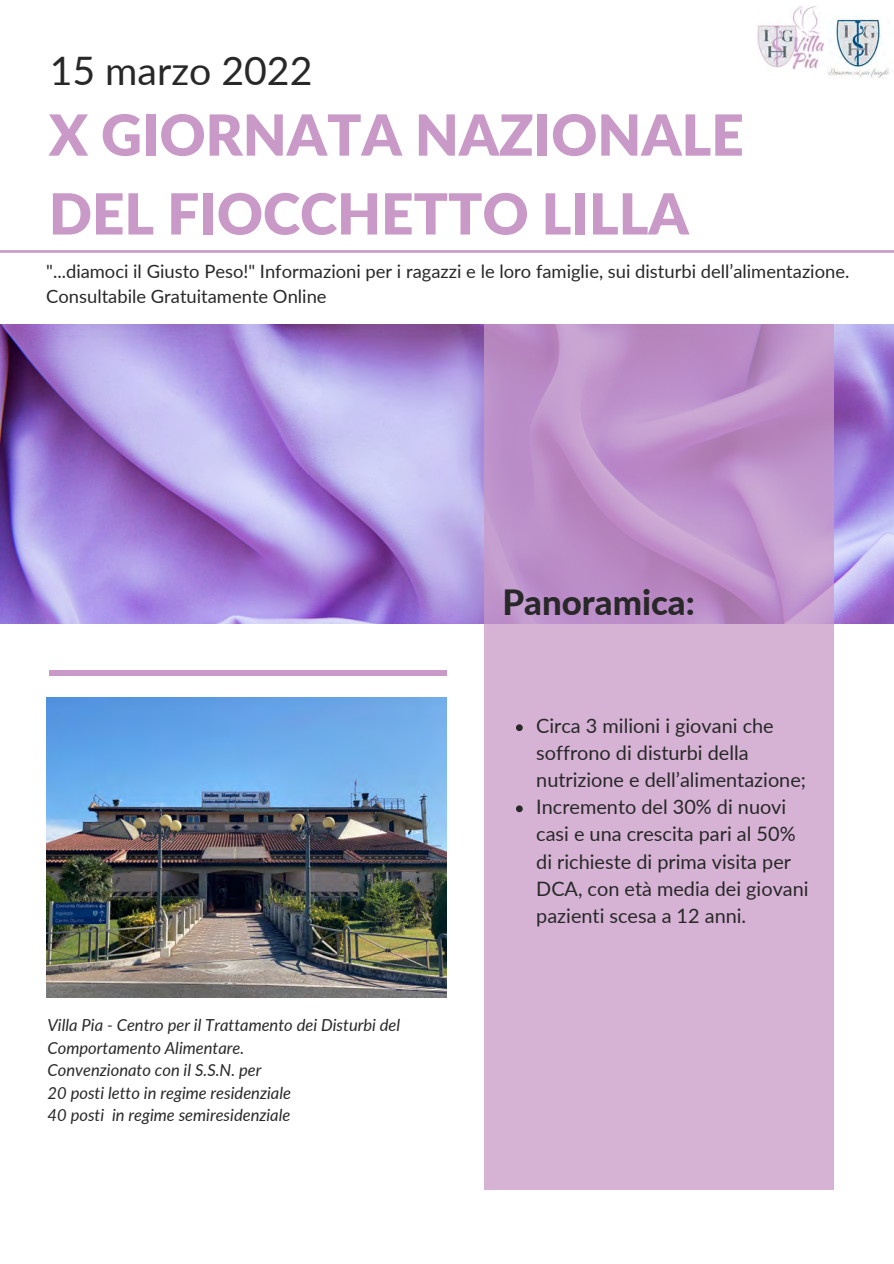
<style>
.page{position:relative;width:894px;height:1264px;background:#fff}
.page>*{position:absolute;margin:0;border:0;box-sizing:border-box;transform-origin:0 0}
.t1{font:900 56.55px/78.8px "Lato Latin";color:#c99ac7}
.t2{font:39.3px "Lato";color:#282828}
.t3{font:800 34.8px "Lato";color:#282828}
.t4{font:19.8px/27px "Lato";color:#282828}
.t5{font:18.3px/24.8px "Lato";color:#282828}
.t6{font:italic 16.5px/22.5px "Lato";color:#282828}
</style>
<div class="page">
<svg style="left:0;top:250px;width:893px;height:3px;background:#cfa6cd"></svg>
<img style="left:0;top:325px;width:893px;height:298px">
<svg style="left:484px;top:325px;width:349px;height:864px;background:#cda7d0"></svg>
<div style="left:49px;top:669px;width:397px;height:6px;background:#c99ac7"></div>
<img style="left:828px;top:18px;width:61px;height:60px">
<img style="left:757px;top:6px;width:67px;height:64px">
<img style="left:46px;top:697px;width:400px;height:300px">
<svg style="left:516px;top:724px;width:6px;height:7px"></svg>
<svg style="left:516px;top:805px;width:6px;height:7px"></svg>
<p class="t2" style="left:50px;top:46px;width:264px">15 marzo 2022</p>
<p class="t1" style="left:49px;top:99px;width:696px">X GIORNATA NAZIONALE<br>DEL FIOCCHETTO LILLA</p>
<p class="t5" style="left:46px;top:259px;width:804px">"...diamoci il Giusto Peso!" Informazioni per i ragazzi e le loro famiglie, sui disturbi dell’alimentazione.<br>Consultabile Gratuitamente Online</p>
<p class="t3" style="left:502px;top:580px;width:194px">Panoramica:</p>
<p class="t6" style="left:48px;top:1013px;width:354px">Villa Pia - Centro per il Trattamento dei Disturbi del<br>Comportamento Alimentare.</p>
<p class="t6" style="left:48px;top:1058px;width:215px">Convenzionato con il S.S.N. per</p>
<p class="t6" style="left:48px;top:1081px;width:245px">20 posti letto in regime residenziale</p>
<p class="t6" style="left:48px;top:1103px;width:244px">40 posti in regime semiresidenziale</p>
<p class="t4" style="left:536px;top:712px;width:271px">Circa 3 milioni i giovani che soffrono di disturbi della nutrizione e dell’alimentazione;</p>
<p class="t4" style="left:536px;top:793px;width:274px">Incremento del 30% di nuovi casi e una crescita pari al 50% di richieste di prima visita per<br>DCA, con età media dei giovani pazienti scesa a 12 anni.</p>
</div>
